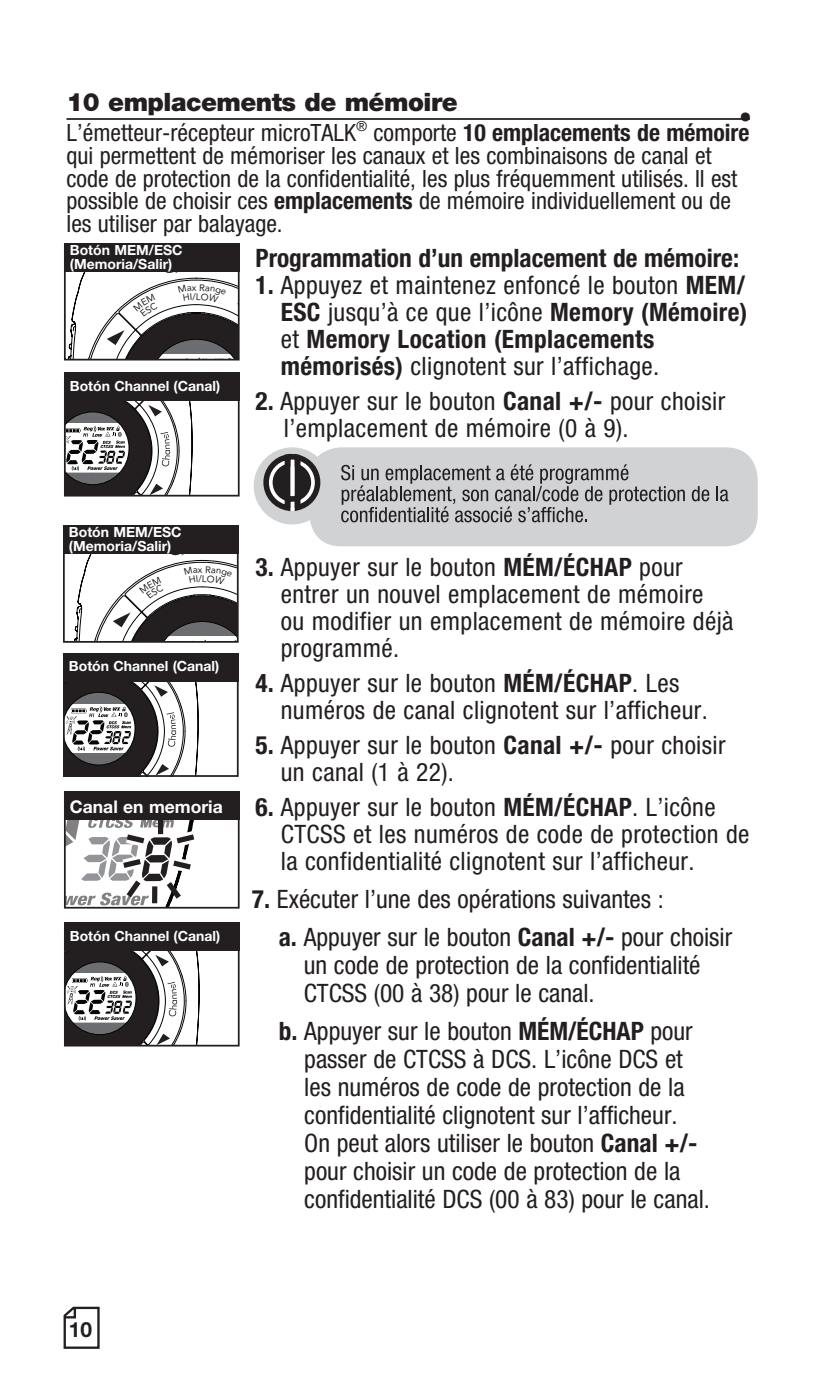
<style>
.page{position:relative;width:819px;height:1386px;background:#fff}
.page>*{position:absolute;margin:0;border:0;box-sizing:border-box;transform-origin:0 0}
.t1{font:condensed 25.2px/27.3px "Helvetica Neue LT Std";letter-spacing:.015em;color:#231f20}
.t2{font:700 condensed 25.2px "Helvetica Neue LT Std";color:#231f20}
.t3{font:900 25.2px "Helvetica Neue LT Std";letter-spacing:-.02em;color:#231f20}
.t4{font:700 25.2px "Helvetica Neue LT Std";color:#231f20}
.t5{font:condensed 23.8px/22.8px "Helvetica Neue LT Std";color:#231f20}
.t6{font:700 21px "Helvetica Neue LT Std";color:#231f20}
.t7{font:700 17.5px "Helvetica Neue LT Std";color:#fff}
.t8{font:700 14px/14px "Helvetica Neue LT Std";color:#fff}
.s1{font-weight:700}
</style>
<div class="page">
<div style="left:309px;top:447px;width:449px;height:99px;background:#d1d2d4;border-radius:32px"></div>
<div style="left:254px;top:447px;width:77px;height:77px;background:#d1d2d4;border-radius:50%"></div>
<svg style="left:261px;top:453px;width:61px;height:62px"></svg>
<hr style="left:66px;top:118px;width:684px;height:2px;background:#231f20">
<svg style="left:64px;top:1307px;width:36px;height:42px"></svg>
<div style="left:64px;top:244px;width:176px;height:117px;border:2px solid #231f20"></div>
<div style="left:64px;top:244px;width:176px;height:28px;background:#231f20"></div>
<div style="left:64px;top:380px;width:176px;height:117px;border:2px solid #231f20"></div>
<div style="left:64px;top:373px;width:176px;height:28px;background:#231f20"></div>
<div style="left:63px;top:526px;width:176px;height:117px;border:2px solid #231f20"></div>
<div style="left:63px;top:526px;width:176px;height:28px;background:#231f20"></div>
<svg style="left:67px;top:820px;width:128px;height:86px"></svg>
<div style="left:64px;top:792px;width:176px;height:117px;border:2px solid #231f20"></div>
<div style="left:64px;top:792px;width:176px;height:28px;background:#231f20"></div>
<div style="left:63px;top:653px;width:176px;height:28px;background:#231f20"></div>
<div style="left:64px;top:930px;width:176px;height:117px;border:2px solid #231f20"></div>
<div style="left:64px;top:923px;width:176px;height:28px;background:#231f20"></div>
<svg style="left:668px;top:490px;width:8px;height:11px"></svg>
<div style="left:669px;top:491px;width:5px;height:9px;background:#d1d2d4;border-radius:50%"></div>
<svg style="left:677px;top:490px;width:8px;height:11px"></svg>
<svg style="left:692px;top:486px;width:17px;height:15px"></svg>
<svg style="left:716px;top:486px;width:12px;height:15px"></svg>
<svg style="left:341px;top:464px;width:325px;height:58px"></svg>
<svg style="left:68px;top:272px;width:171px;height:88px"></svg>
<svg style="left:65px;top:401px;width:127px;height:95px"></svg>
<svg style="left:74px;top:554px;width:164px;height:88px"></svg>
<svg style="left:63px;top:681px;width:136px;height:96px"></svg>
<svg style="left:64px;top:951px;width:135px;height:95px"></svg>
<p class="t3" style="left:66px;top:87px;width:393px">10 emplacements de mémoire</p>
<p class="t4" style="left:739px;top:101px;width:14px">•</p>
<p class="t5" style="left:66px;top:121px;width:685px">L’émetteur-récepteur microTALK<sup>®</sup> comporte <span class="s1">10 emplacements de mémoire </span>qui permettent de mémoriser les canaux et les combinaisons de canal et code de protection de la confidentialité, les plus fréquemment utilisés. Il est possible de choisir ces <span class="s1">emplacements</span> de mémoire individuellement ou de les utiliser par balayage.</p>
<p class="t2" style="left:256px;top:243px;width:485px">Programmation d’un emplacement de mémoire:</p>
<p class="t1" style="left:281px;top:271px;width:468px;text-indent:-25px"><span class="s1">1.</span> Appuyez et maintenez enfoncé le bouton <span class="s1">MEM/ ESC</span> jusqu’à ce que l’icône <span class="s1">Memory (Mémoire) </span>et <span class="s1">Memory Location (Emplacements mémorisés)</span> clignotent sur l’affichage.</p>
<p class="t1" style="left:284px;top:387px;width:443px;text-indent:-28px"><span class="s1">2.</span> Appuyer sur le bouton <span class="s1">Canal +/-</span> pour choisir l’emplacement de mémoire (0 à 9).</p>
<p class="t8" style="left:70px;top:243px;width:114px">Botón MEM/ESC (Memoria/Salir)</p>
<p class="t8" style="left:70px;top:379px;width:152px">Botón Channel (Canal)</p>
<p class="t8" style="left:69px;top:525px;width:114px">Botón MEM/ESC (Memoria/Salir)</p>
<p class="t8" style="left:69px;top:659px;width:152px">Botón Channel (Canal)</p>
<p class="t7" style="left:70px;top:796px;width:154px">Canal en memoria</p>
<p class="t8" style="left:70px;top:929px;width:152px">Botón Channel (Canal)</p>
<p class="t1" style="left:281px;top:553px;width:454px;text-indent:-25px"><span class="s1">3.</span> Appuyer sur le bouton <span class="s1">MÉM/ÉCHAP</span> pour entrer un nouvel emplacement de mémoire<br>ou modifier un emplacement de mémoire déjà programmé.</p>
<p class="t1" style="left:281px;top:669px;width:429px;text-indent:-25px"><span class="s1">4.</span> Appuyer sur le bouton <span class="s1">MÉM/ÉCHAP</span>. Les numéros de canal clignotent sur l’afficheur.</p>
<p class="t1" style="left:281px;top:731px;width:446px;text-indent:-25px"><span class="s1">5.</span> Appuyer sur le bouton <span class="s1">Canal +/-</span> pour choisir un canal (1 à 22).</p>
<p class="t1" style="left:281px;top:793px;width:470px;text-indent:-25px"><span class="s1">6.</span> Appuyer sur le bouton <span class="s1">MÉM/ÉCHAP</span>. L’icône<br>CTCSS et les numéros de code de protection de la confidentialité clignotent sur l’afficheur.</p>
<p class="t1" style="left:279px;top:880px;width:455px;line-height:38.1px;text-indent:-27px"><span class="s1">7.</span> Exécuter l’une des opérations suivantes :<br><span class="s1">a.</span> Appuyer sur le bouton <span class="s1">Canal +/-</span> pour choisir</p>
<p class="t1" style="left:304px;top:951px;width:398px">un code de protection de la confidentialité<br>CTCSS (00 à 38) pour le canal.</p>
<p class="t1" style="left:304px;top:1017px;width:407px;text-indent:-25px"><span class="s1">b.</span> Appuyer sur le bouton <span class="s1">MÉM/ÉCHAP</span> pour passer de CTCSS à DCS. L’icône DCS et les numéros de code de protection de la confidentialité clignotent sur l’afficheur.<br>On peut alors utiliser le bouton <span class="s1">Canal +/- </span>pour choisir un code de protection de la confidentialité DCS (00 à 83) pour le canal.</p>
<p class="t6" style="left:69px;top:1317px;width:25px">10</p>
</div>
